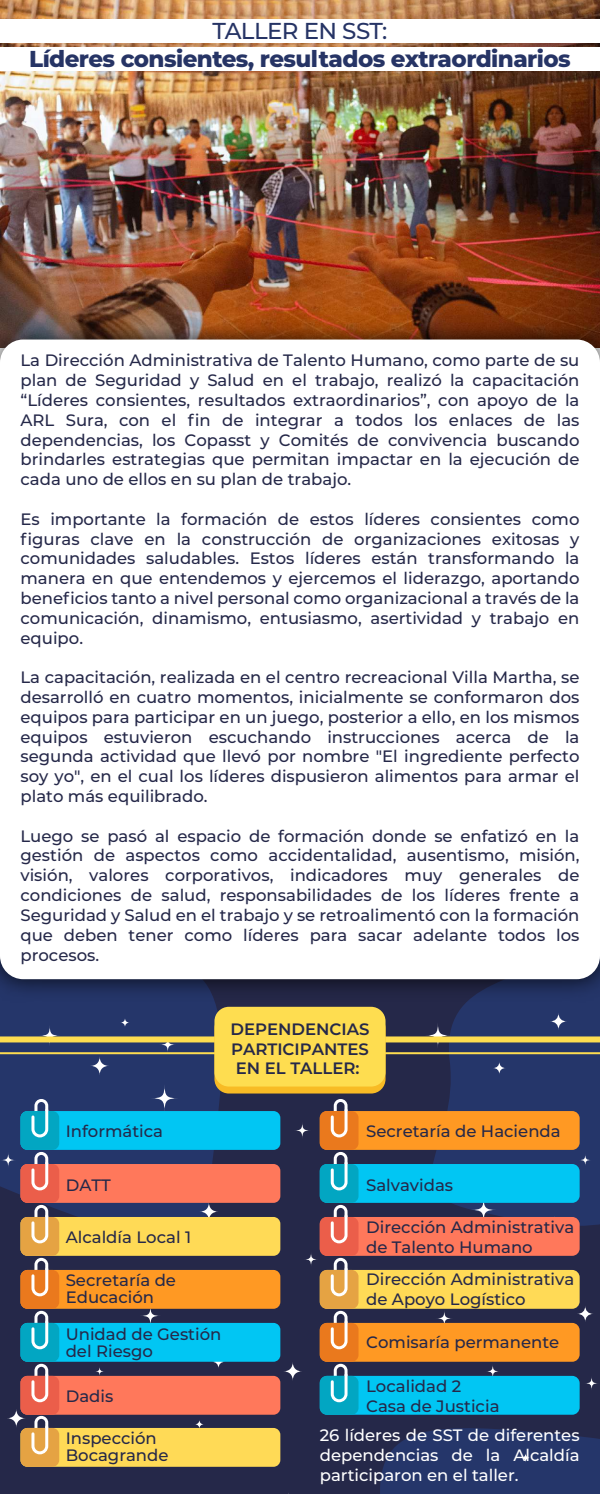
<style>
.page{position:relative;width:600px;height:1494px;background:#fff}
.page>*{position:absolute;margin:0;border:0;box-sizing:border-box;transform-origin:0 0}
.t1{font:800 23px "Montserrat";letter-spacing:-.025em;color:#263465}
.t2{font:500 23px "Montserrat";letter-spacing:-.025em;color:#263465}
.t3{font:500 16.5px/19.8px "Montserrat";color:#252849}
.t4{font:500 16.5px/19.8px "Montserrat";color:#fff;text-align:justify}
.t5{font:600 16.5px/19.8px "Montserrat";color:#252849;text-align:justify}
</style>
<div class="page">
<img style="left:0;top:0;width:600px;height:309px">
<div style="left:0;top:946px;width:600px;height:548px;background:#252849"></div>
<svg style="left:0;top:1009px;width:258px;height:247px;background:#273665"></svg>
<svg style="left:390px;top:1009px;width:210px;height:217px;fill:#25366a"></svg>
<svg style="left:380px;top:1428px;width:220px;height:66px;background:#253466"></svg>
<img style="left:0;top:309px;width:600px;height:700px">
<div style="left:0;top:339px;width:600px;height:640px;background:#fff;border-radius:23px"></div>
<svg style="left:294px;top:1121px;width:17px;height:18px"></svg>
<svg style="left:435px;top:1309px;width:18px;height:18px"></svg>
<svg style="left:471px;top:1197px;width:26px;height:26px"></svg>
<svg style="left:579px;top:1153px;width:13px;height:13px"></svg>
<svg style="left:0;top:1152px;width:16px;height:16px"></svg>
<svg style="left:425px;top:1022px;width:26px;height:26px"></svg>
<svg style="left:584px;top:1376px;width:15px;height:14px"></svg>
<svg style="left:304px;top:1252px;width:14px;height:14px"></svg>
<svg style="left:485px;top:1364px;width:15px;height:14px"></svg>
<svg style="left:150px;top:1084px;width:29px;height:28px"></svg>
<svg style="left:140px;top:1305px;width:21px;height:21px"></svg>
<svg style="left:39px;top:1025px;width:21px;height:21px"></svg>
<svg style="left:159px;top:1036px;width:17px;height:17px"></svg>
<svg style="left:94px;top:1366px;width:11px;height:10px"></svg>
<svg style="left:283px;top:1361px;width:19px;height:20px"></svg>
<svg style="left:7px;top:1408px;width:19px;height:19px"></svg>
<svg style="left:199px;top:1202px;width:19px;height:19px"></svg>
<svg style="left:90px;top:1056px;width:19px;height:19px"></svg>
<svg style="left:493px;top:1061px;width:13px;height:13px"></svg>
<svg style="left:550px;top:1012px;width:17px;height:18px"></svg>
<svg style="left:521px;top:1453px;width:9px;height:9px"></svg>
<svg style="left:120px;top:1018px;width:10px;height:9px"></svg>
<svg style="left:195px;top:1419px;width:9px;height:10px"></svg>
<svg style="left:212px;top:1355px;width:13px;height:13px"></svg>
<svg style="left:577px;top:1305px;width:17px;height:17px"></svg>
<div style="left:550px;top:1216px;width:9px;height:9px;background:#293769;border-radius:50%"></div>
<div style="left:320px;top:1111px;width:260px;height:39px;background:#ff9923;border-radius:7px"></div>
<div style="left:320px;top:1111px;width:39px;height:39px;background:#ea791d;border-radius:7px"></div>
<svg style="left:330px;top:1099px;width:18px;height:39px"></svg>
<div style="left:320px;top:1164px;width:260px;height:39px;background:#01c6f3;border-radius:7px"></div>
<div style="left:320px;top:1164px;width:39px;height:39px;background:#02a6c2;border-radius:7px"></div>
<svg style="left:330px;top:1152px;width:18px;height:39px"></svg>
<div style="left:320px;top:1217px;width:260px;height:38px;background:#ff785b;border-radius:7px"></div>
<div style="left:320px;top:1217px;width:39px;height:38px;background:#eb5e4a;border-radius:7px"></div>
<svg style="left:330px;top:1204px;width:18px;height:40px"></svg>
<div style="left:320px;top:1270px;width:260px;height:38px;background:#ffda56;border-radius:7px"></div>
<div style="left:320px;top:1270px;width:39px;height:38px;background:#e5a343;border-radius:7px"></div>
<svg style="left:329px;top:1257px;width:20px;height:40px"></svg>
<div style="left:320px;top:1323px;width:260px;height:38px;background:#ff9923;border-radius:7px"></div>
<div style="left:320px;top:1323px;width:39px;height:38px;background:#ea791d;border-radius:7px"></div>
<svg style="left:329px;top:1310px;width:20px;height:40px"></svg>
<div style="left:320px;top:1376px;width:260px;height:38px;background:#01c6f3;border-radius:7px"></div>
<div style="left:320px;top:1376px;width:39px;height:38px;background:#02a6c2;border-radius:7px"></div>
<svg style="left:329px;top:1363px;width:20px;height:40px"></svg>
<div style="left:0;top:47px;width:600px;height:24px;background:#fff"></div>
<div style="left:0;top:19px;width:600px;height:23px;background:#fff"></div>
<div style="left:20px;top:1111px;width:260px;height:39px;background:#01c6f3;border-radius:7px"></div>
<div style="left:21px;top:1111px;width:38px;height:39px;background:#02a6c2;border-radius:7px"></div>
<svg style="left:30px;top:1100px;width:20px;height:38px"></svg>
<div style="left:20px;top:1164px;width:260px;height:39px;background:#ff785b;border-radius:7px"></div>
<div style="left:21px;top:1164px;width:38px;height:39px;background:#eb5e4a;border-radius:7px"></div>
<svg style="left:30px;top:1153px;width:20px;height:38px"></svg>
<div style="left:20px;top:1217px;width:260px;height:38px;background:#ffda56;border-radius:7px"></div>
<div style="left:21px;top:1217px;width:38px;height:38px;background:#e5a343;border-radius:7px"></div>
<svg style="left:30px;top:1206px;width:20px;height:38px"></svg>
<div style="left:20px;top:1270px;width:260px;height:38px;background:#ff9923;border-radius:7px"></div>
<div style="left:21px;top:1270px;width:38px;height:38px;background:#ea791d;border-radius:7px"></div>
<svg style="left:30px;top:1259px;width:20px;height:38px"></svg>
<div style="left:20px;top:1323px;width:260px;height:38px;background:#01c6f3;border-radius:7px"></div>
<div style="left:21px;top:1323px;width:38px;height:38px;background:#02a6c2;border-radius:7px"></div>
<svg style="left:30px;top:1312px;width:20px;height:38px"></svg>
<div style="left:20px;top:1376px;width:260px;height:38px;background:#ff785b;border-radius:7px"></div>
<div style="left:21px;top:1376px;width:38px;height:38px;background:#eb5e4a;border-radius:7px"></div>
<svg style="left:30px;top:1365px;width:20px;height:38px"></svg>
<div style="left:20px;top:1428px;width:260px;height:38px;background:#ffda56;border-radius:7px"></div>
<div style="left:21px;top:1428px;width:38px;height:38px;background:#e5a343;border-radius:7px"></div>
<svg style="left:30px;top:1417px;width:20px;height:38px"></svg>
<hr style="left:0;top:1052px;width:600px;height:2px;background:#fedd50">
<div style="left:0;top:1036px;width:600px;height:6px;background:#fedd50"></div>
<svg style="left:214px;top:1014px;width:172px;height:79px"></svg>
<div style="left:214px;top:1007px;width:172px;height:79px;background:#fedd50;border-radius:14px"></div>
<h1 class="t2" style="left:213px;top:15px;width:176px">TALLER EN SST:</h1>
<h1 class="t1" style="left:29px;top:42px;width:543px">Líderes consientes, resultados extraordinarios</h1>
<p class="t3" style="left:20px;top:350px;width:561px;text-align:justify">La Dirección Administrativa de Talento Humano, como parte de su plan de Seguridad y Salud en el trabajo, realizó la capacitación “Líderes consientes, resultados extraordinarios”, con apoyo de la ARL Sura, con el fin de integrar a todos los enlaces de las dependencias, los Copasst y Comités de convivencia buscando brindarles estrategias que permitan impactar en la ejecución de cada uno de ellos en su plan de trabajo.</p>
<p class="t3" style="left:20px;top:508px;width:561px;text-align:justify">Es importante la formación de estos líderes consientes como figuras clave en la construcción de organizaciones exitosas y comunidades saludables. Estos líderes están transformando la manera en que entendemos y ejercemos el liderazgo, aportando beneficios tanto a nivel personal como organizacional a través de la comunicación, dinamismo, entusiasmo, asertividad y trabajo en equipo.</p>
<p class="t3" style="left:20px;top:667px;width:561px;text-align:justify">La capacitación, realizada en el centro recreacional Villa Martha, se desarrolló en cuatro momentos, inicialmente se conformaron dos equipos para participar en un juego, posterior a ello, en los mismos equipos estuvieron escuchando instrucciones acerca de la segunda actividad que llevó por nombre "El ingrediente perfecto soy yo", en el cual los líderes dispusieron alimentos para armar el plato más equilibrado.</p>
<p class="t3" style="left:20px;top:825px;width:561px;text-align:justify">Luego se pasó al espacio de formación donde se enfatizó en la gestión de aspectos como accidentalidad, ausentismo, misión, visión, valores corporativos, indicadores muy generales de condiciones de salud, responsabilidades de los líderes frente a Seguridad y Salud en el trabajo y se retroalimentó con la formación que deben tener como líderes para sacar adelante todos los procesos.</p>
<p class="t5" style="left:230px;top:1018px;width:141px">DEPENDENCIAS PARTICIPANTES EN EL TALLER:</p>
<p class="t3" style="left:66px;top:1120px;width:99px">Informática</p>
<p class="t3" style="left:366px;top:1120px;width:196px">Secretaría de Hacienda</p>
<p class="t3" style="left:66px;top:1174px;width:47px">DATT</p>
<p class="t3" style="left:66px;top:1226px;width:127px">Alcaldía Local 1</p>
<p class="t3" style="left:66px;top:1271px;width:112px;line-height:17px">Secretaría de<br>Educación</p>
<p class="t3" style="left:66px;top:1325px;width:157px;line-height:17px">Unidad de Gestión del Riesgo</p>
<p class="t3" style="left:66px;top:1385px;width:49px">Dadis</p>
<p class="t3" style="left:66px;top:1428px;width:104px;line-height:17px">Inspección<br>Bocagrande</p>
<p class="t3" style="left:366px;top:1174px;width:89px">Salvavidas</p>
<p class="t3" style="left:366px;top:1216px;width:210px">Dirección Administrativa de Talento Humano</p>
<p class="t3" style="left:366px;top:1268px;width:210px">Dirección Administrativa de Apoyo Logístico</p>
<p class="t3" style="left:366px;top:1331px;width:195px">Comisaría permanente</p>
<p class="t3" style="left:366px;top:1375px;width:135px">Localidad 2<br>Casa de Justicia</p>
<p class="t4" style="left:320px;top:1424px;width:261px">26 líderes de SST de diferentes dependencias de la Alcaldía participaron en el taller.</p>
</div>
